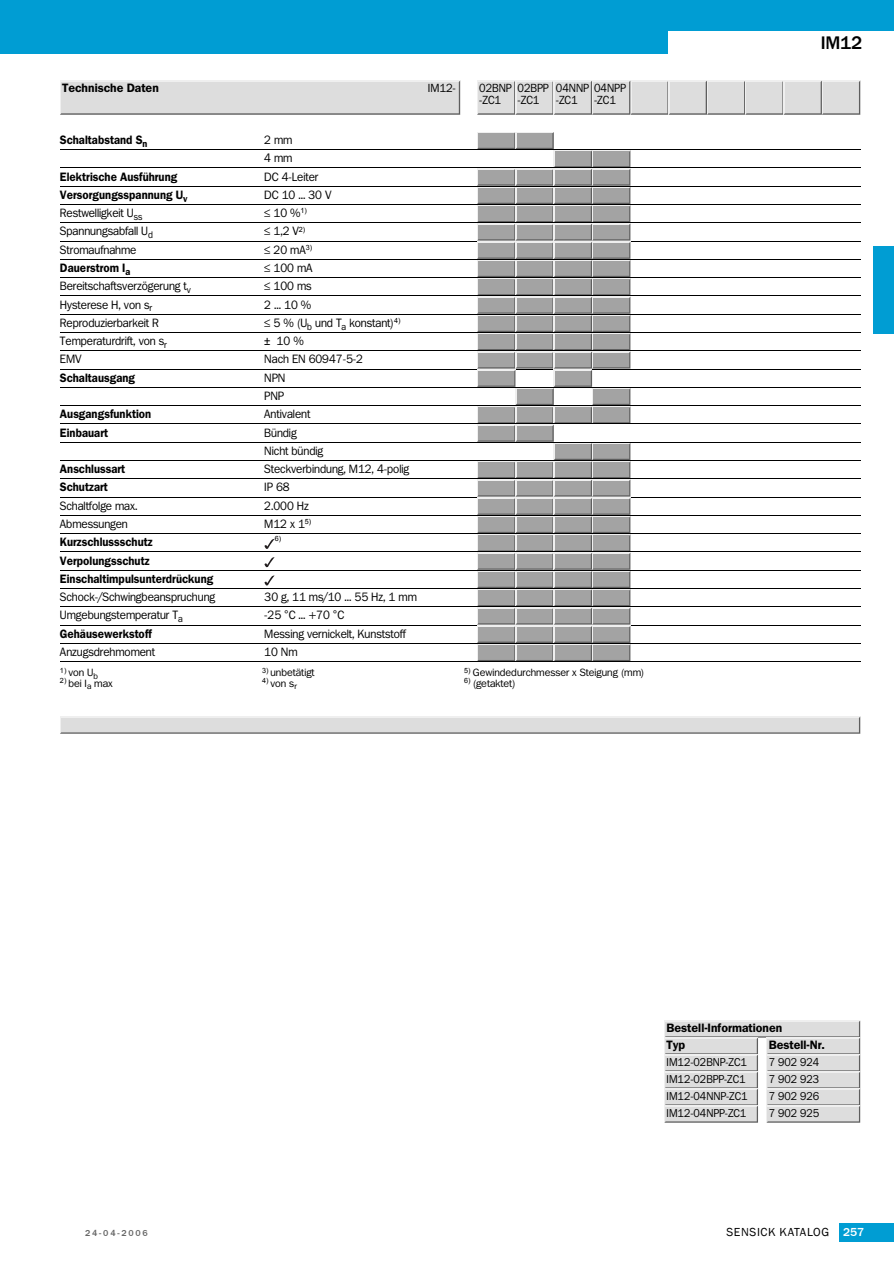
<style>
.page{position:relative;width:894px;height:1263px;background:#fff}
.page>*{position:absolute;margin:0;border:0;box-sizing:border-box;transform-origin:0 0}
.t1{font:500 18px "Franklin ITCBQ";color:#000}
.t2{font:12px/18.3px "Franklin ITCBQ";letter-spacing:-.005em;color:#000;scale:.95 1}
.t3{font:600 12px/18.3px "Franklin ITCBQ";letter-spacing:.005em;color:#000;scale:.94 1}
.t4{font:600 12px/17px "Franklin ITCBQ";letter-spacing:.005em;color:#000}
.t5{font:12px "SICK Franklin";letter-spacing:.05em;color:#000}
.t6{font:11.7px/11.7px "Franklin ITCBQ";letter-spacing:-.005em;color:#000;scale:.92 1}
.t7{font:11.7px "Franklin ITCBQ";letter-spacing:-.005em;color:#000;scale:.96 1}
.t8{font:11.4px "Franklin ITCBQ";color:#000;scale:.94 1}
.t9{font:10.5px "Franklin ITCBQ";color:#000}
.t10{font:500 9px "SICK Franklin";letter-spacing:.205em;color:#656565}
.t11{font:7.2px "Arial";color:#000}
.s1{font-family:"Arial"}
.s2{font-weight:500;color:#fff}
</style>
<div class="page">
<div style="left:0;top:0;width:893px;height:54px;background:#009dd3"></div>
<div style="left:838px;top:1223px;width:55px;height:18px;background:#009dd3"></div>
<div style="left:872px;top:246px;width:21px;height:87px;background:#009dd3"></div>
<div style="left:668px;top:32px;width:225px;height:25px;background:#fff"></div>
<svg style="left:60px;top:81px;width:400px;height:34px;background:#d8d8d8"></svg>
<svg style="left:477px;top:81px;width:382px;height:34px;background:#d6d6d6"></svg>
<hr style="left:60px;top:149px;width:799px;height:1px;background:#000">
<hr style="left:60px;top:168px;width:799px;height:1px;background:#000">
<hr style="left:60px;top:186px;width:799px;height:1px;background:#000">
<hr style="left:60px;top:204px;width:799px;height:1px;background:#000">
<hr style="left:60px;top:223px;width:799px;height:1px;background:#000">
<hr style="left:60px;top:241px;width:799px;height:1px;background:#000">
<hr style="left:60px;top:259px;width:799px;height:1px;background:#000">
<hr style="left:60px;top:277px;width:799px;height:1px;background:#000">
<hr style="left:60px;top:296px;width:799px;height:1px;background:#000">
<hr style="left:60px;top:314px;width:799px;height:1px;background:#000">
<hr style="left:60px;top:332px;width:799px;height:1px;background:#000">
<hr style="left:60px;top:350px;width:799px;height:1px;background:#000">
<hr style="left:60px;top:369px;width:799px;height:1px;background:#000">
<hr style="left:60px;top:387px;width:799px;height:1px;background:#000">
<hr style="left:60px;top:405px;width:799px;height:1px;background:#000">
<hr style="left:60px;top:424px;width:799px;height:1px;background:#000">
<hr style="left:60px;top:442px;width:799px;height:1px;background:#000">
<hr style="left:60px;top:460px;width:799px;height:1px;background:#000">
<hr style="left:60px;top:478px;width:799px;height:1px;background:#000">
<hr style="left:60px;top:497px;width:799px;height:1px;background:#000">
<hr style="left:60px;top:515px;width:799px;height:1px;background:#000">
<hr style="left:60px;top:533px;width:799px;height:1px;background:#000">
<svg style="left:264px;top:539px;width:10px;height:10px"></svg>
<hr style="left:60px;top:552px;width:799px;height:1px;background:#000">
<svg style="left:264px;top:557px;width:10px;height:10px"></svg>
<hr style="left:60px;top:570px;width:799px;height:1px;background:#000">
<svg style="left:264px;top:575px;width:10px;height:10px"></svg>
<hr style="left:60px;top:588px;width:799px;height:1px;background:#000">
<hr style="left:60px;top:606px;width:799px;height:1px;background:#000">
<hr style="left:60px;top:625px;width:799px;height:1px;background:#000">
<hr style="left:60px;top:643px;width:799px;height:1px;background:#000">
<svg style="left:477px;top:132px;width:153px;height:529px"></svg>
<hr style="left:60px;top:661px;width:799px;height:1px;background:#000">
<svg style="left:60px;top:717px;width:799px;height:17px;background:#d4d4d4"></svg>
<svg style="left:664px;top:1020px;width:195px;height:102px"></svg>
<p class="t4" style="left:62px;top:81px;width:98px">Technische Daten</p>
<p class="t7" style="left:427px;top:83px;width:31px">IM12-</p>
<p class="t6" style="left:479px;top:83px;width:37px">02BNP -ZC1</p>
<p class="t6" style="left:517px;top:83px;width:35px">02BPP -ZC1</p>
<p class="t6" style="left:555px;top:83px;width:78px">04NNP 04NPP -ZC1</p>
<p class="t6" style="left:594px;top:95px;width:25px">-ZC1</p>
<p class="t3" style="left:60px;top:132px;width:94px">Schaltabstand S<sub>n</sub></p>
<p class="t2" style="left:264px;top:132px;width:31px">2 mm<br>4 mm</p>
<p class="t3" style="left:60px;top:168px;width:126px">Elektrische Ausführung</p>
<p class="t2" style="left:264px;top:168px;width:58px">DC 4-Leiter</p>
<p class="t3" style="left:60px;top:187px;width:137px">Versorgungsspannung U<sub>v</sub></p>
<p class="t2" style="left:264px;top:187px;width:72px">DC 10 ... 30 V</p>
<p class="t2" style="left:60px;top:205px;width:88px">Restwelligkeit U<sub>ss</sub></p>
<p class="t2" style="left:264px;top:205px;width:46px">≤ 10 %<sup>1)</sup></p>
<p class="t2" style="left:60px;top:223px;width:99px">Spannungsabfall U<sub>d</sub></p>
<p class="t2" style="left:264px;top:223px;width:45px">≤ 1,2 V<sup>2)</sup></p>
<p class="t2" style="left:60px;top:242px;width:82px">Stromaufnahme</p>
<p class="t2" style="left:264px;top:242px;width:52px">≤ 20 mA<sup>3)</sup></p>
<p class="t3" style="left:60px;top:260px;width:76px">Dauerstrom I<sub>a</sub></p>
<p class="t2" style="left:264px;top:260px;width:52px">≤ 100 mA</p>
<p class="t2" style="left:60px;top:278px;width:139px">Bereitschaftsverzögerung t<sub>v</sub></p>
<p class="t2" style="left:264px;top:278px;width:51px">≤ 100 ms</p>
<p class="t2" style="left:60px;top:296px;width:99px">Hysterese H, von s<sub>r</sub></p>
<p class="t2" style="left:264px;top:296px;width:51px">2 ... 10 %</p>
<p class="t2" style="left:60px;top:315px;width:106px">Reproduzierbarkeit R</p>
<p class="t2" style="left:264px;top:315px;width:145px">≤ 5 % (U<sub>b</sub> und T<sub>a</sub> konstant)<sup>4)</sup></p>
<p class="t2" style="left:60px;top:333px;width:114px">Temperaturdrift, von s<sub>r</sub></p>
<p class="t2" style="left:264px;top:333px;width:43px"><span class="s1">±</span> 10 %</p>
<p class="t2" style="left:60px;top:351px;width:24px">EMV</p>
<p class="t2" style="left:264px;top:351px;width:105px">Nach EN 60947-5-2</p>
<p class="t3" style="left:60px;top:369px;width:81px">Schaltausgang</p>
<p class="t2" style="left:264px;top:370px;width:24px">NPN<br>PNP</p>
<p class="t3" style="left:60px;top:406px;width:99px">Ausgangsfunktion</p>
<p class="t2" style="left:264px;top:406px;width:50px">Antivalent</p>
<p class="t3" style="left:60px;top:424px;width:53px">Einbauart</p>
<p class="t2" style="left:264px;top:424px;width:64px">Bündig<br>Nicht bündig</p>
<p class="t3" style="left:60px;top:461px;width:71px">Anschlussart</p>
<p class="t2" style="left:264px;top:461px;width:154px">Steckverbindung, M12, 4-polig</p>
<p class="t3" style="left:60px;top:479px;width:52px">Schutzart</p>
<p class="t2" style="left:264px;top:479px;width:28px">IP 68</p>
<p class="t2" style="left:60px;top:498px;width:83px">Schaltfolge max.</p>
<p class="t2" style="left:264px;top:498px;width:48px">2.000 Hz</p>
<p class="t2" style="left:60px;top:516px;width:73px">Abmessungen</p>
<p class="t2" style="left:264px;top:516px;width:51px">M12 x 1<sup>5)</sup></p>
<p class="t3" style="left:60px;top:534px;width:100px">Kurzschlussschutz</p>
<p class="t11" style="left:275px;top:534px;width:8px">6)</p>
<p class="t3" style="left:60px;top:552px;width:164px">Verpolungsschutz<br>Einschaltimpulsunterdrückung</p>
<p class="t2" style="left:60px;top:589px;width:165px">Schock-/Schwingbeanspruchung</p>
<p class="t2" style="left:264px;top:589px;width:162px">30 g, 11 ms/10 ... 55 Hz, 1 mm</p>
<p class="t2" style="left:60px;top:607px;width:131px">Umgebungstemperatur T<sub>a</sub></p>
<p class="t2" style="left:264px;top:607px;width:86px">-25 <span class="s1">°</span>C ... +70 <span class="s1">°</span>C</p>
<p class="t3" style="left:60px;top:625px;width:99px">Gehäusewerkstoff</p>
<p class="t2" style="left:264px;top:626px;width:150px">Messing vernickelt, Kunststoff</p>
<p class="t2" style="left:60px;top:644px;width:102px">Anzugsdrehmoment</p>
<p class="t2" style="left:264px;top:644px;width:37px">10 Nm</p>
<p class="t9" style="left:60px;top:668px;width:40px"><sup>1)</sup> von U<sub>b</sub></p>
<p class="t9" style="left:60px;top:679px;width:54px"><sup>2)</sup> bei I<sub>a</sub> max</p>
<p class="t9" style="left:262px;top:668px;width:54px"><sup>3)</sup> unbetätigt</p>
<p class="t9" style="left:262px;top:679px;width:36px"><sup>4)</sup> von s<sub>r</sub></p>
<p class="t9" style="left:464px;top:668px;width:181px"><sup>5)</sup> Gewindedurchmesser x Steigung (mm)</p>
<p class="t9" style="left:464px;top:679px;width:53px"><sup>6)</sup> (getaktet)</p>
<h1 class="t1" style="left:820px;top:36px;width:43px">IM12</h1>
<p class="t4" style="left:666px;top:1020px;width:117px">Bestell-Informationen<br>Typ</p>
<p class="t4" style="left:768px;top:1037px;width:57px">Bestell-Nr.</p>
<p class="t8" style="left:666px;top:1057px;width:87px">IM12-02BNP-ZC1</p>
<p class="t8" style="left:768px;top:1057px;width:55px">7 902 924</p>
<p class="t8" style="left:666px;top:1074px;width:86px">IM12-02BPP-ZC1</p>
<p class="t8" style="left:768px;top:1074px;width:55px">7 902 923</p>
<p class="t8" style="left:666px;top:1091px;width:88px">IM12-04NNP-ZC1</p>
<p class="t8" style="left:768px;top:1091px;width:55px">7 902 926</p>
<p class="t8" style="left:666px;top:1108px;width:86px">IM12-04NPP-ZC1</p>
<p class="t8" style="left:768px;top:1108px;width:55px">7 902 925</p>
<p class="t10" style="left:85px;top:1227px;width:64px">24-04-2006</p>
<p class="t5" style="left:726px;top:1225px;width:139px">SENSICK KATALOG <span class="s2">257</span></p>
</div>
